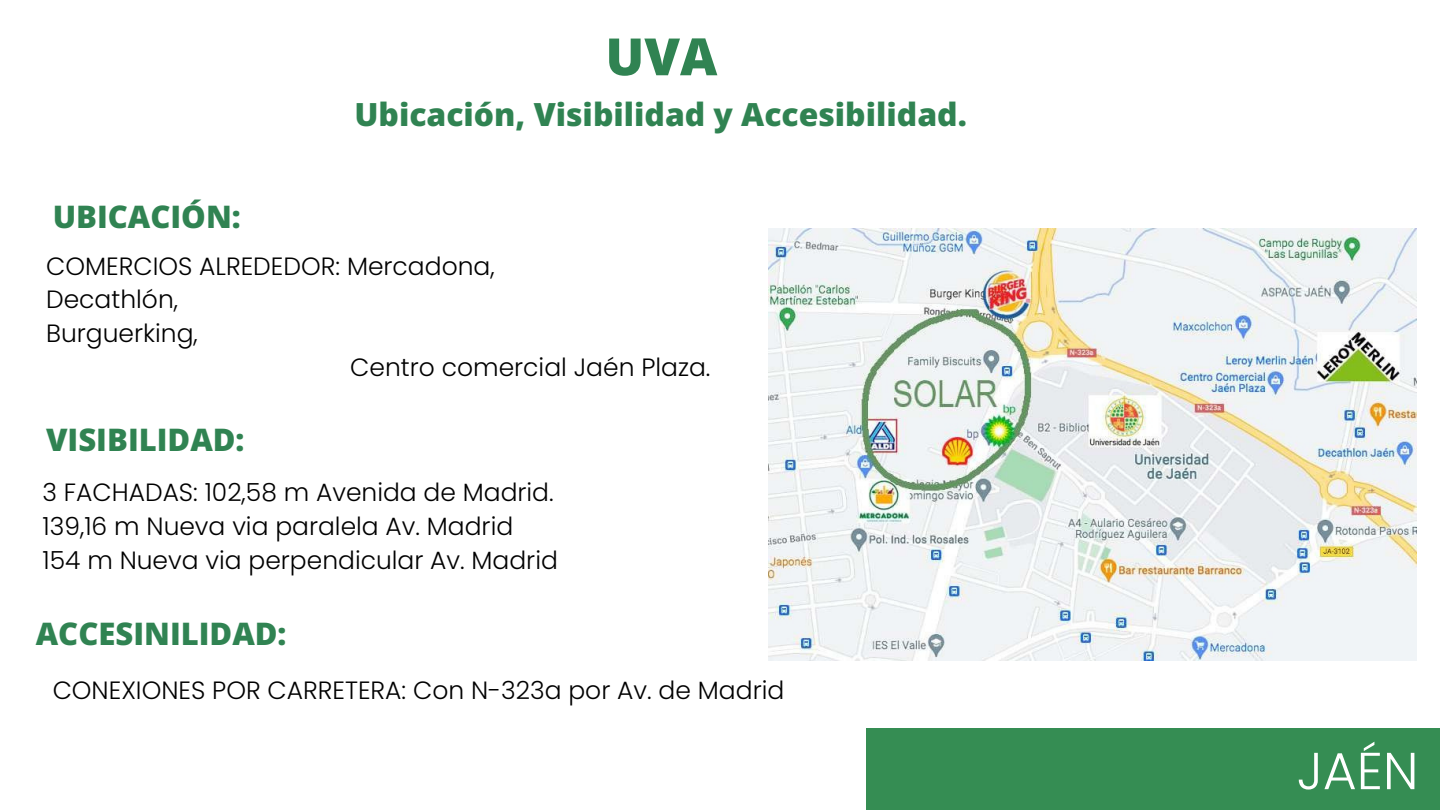
<style>
.page{position:relative;width:1440px;height:810px;background:#fff}
.page>*{position:absolute;margin:0;border:0;box-sizing:border-box;transform-origin:0 0}
.t1{font:300 52px "Poppins";color:#fff}
.t2{font:800 51.4px "Open Sans";color:#308352}
.t3{font:800 31.9px "Open Sans";color:#308352}
.t4{font:800 31px "Open Sans";color:#308352}
.t5{font:300 25px/33.8px "Poppins";color:#000}
</style>
<div class="page">
<div style="left:866px;top:729px;width:574px;height:81px;background:#358d53"></div>
<img style="left:769px;top:229px;width:647px;height:431px">
<p class="t4" style="left:53px;top:195px;width:190px">UBICACIÓN:</p>
<h2 class="t2" style="left:605px;top:20px;width:113px">UVA</h2>
<p class="t3" style="left:354px;top:92px;width:614px">Ubicación, Visibilidad y Accesibilidad.</p>
<p class="t5" style="left:46px;top:249px;width:450px">COMERCIOS ALREDEDOR: Mercadona,</p>
<p class="t5" style="left:46px;top:283px;width:134px">Decathlón,</p>
<p class="t5" style="left:46px;top:317px;width:153px">Burguerking,</p>
<p class="t5" style="left:350px;top:350px;width:362px">Centro comercial Jaén Plaza.</p>
<p class="t4" style="left:46px;top:418px;width:200px">VISIBILIDAD:</p>
<p class="t5" style="left:43px;top:476px;width:517px">3 FACHADAS: 102,58 m Avenida de Madrid.<br>139,16 m Nueva via paralela Av. Madrid<br>154 m Nueva via perpendicular Av. Madrid</p>
<p class="t4" style="left:36px;top:612px;width:252px">ACCESINILIDAD:</p>
<p class="t5" style="left:53px;top:674px;width:733px">CONEXIONES POR CARRETERA: Con N-323a por Av. de Madrid</p>
<h1 class="t1" style="left:1297px;top:735px;width:123px">JAÉN</h1>
</div>
